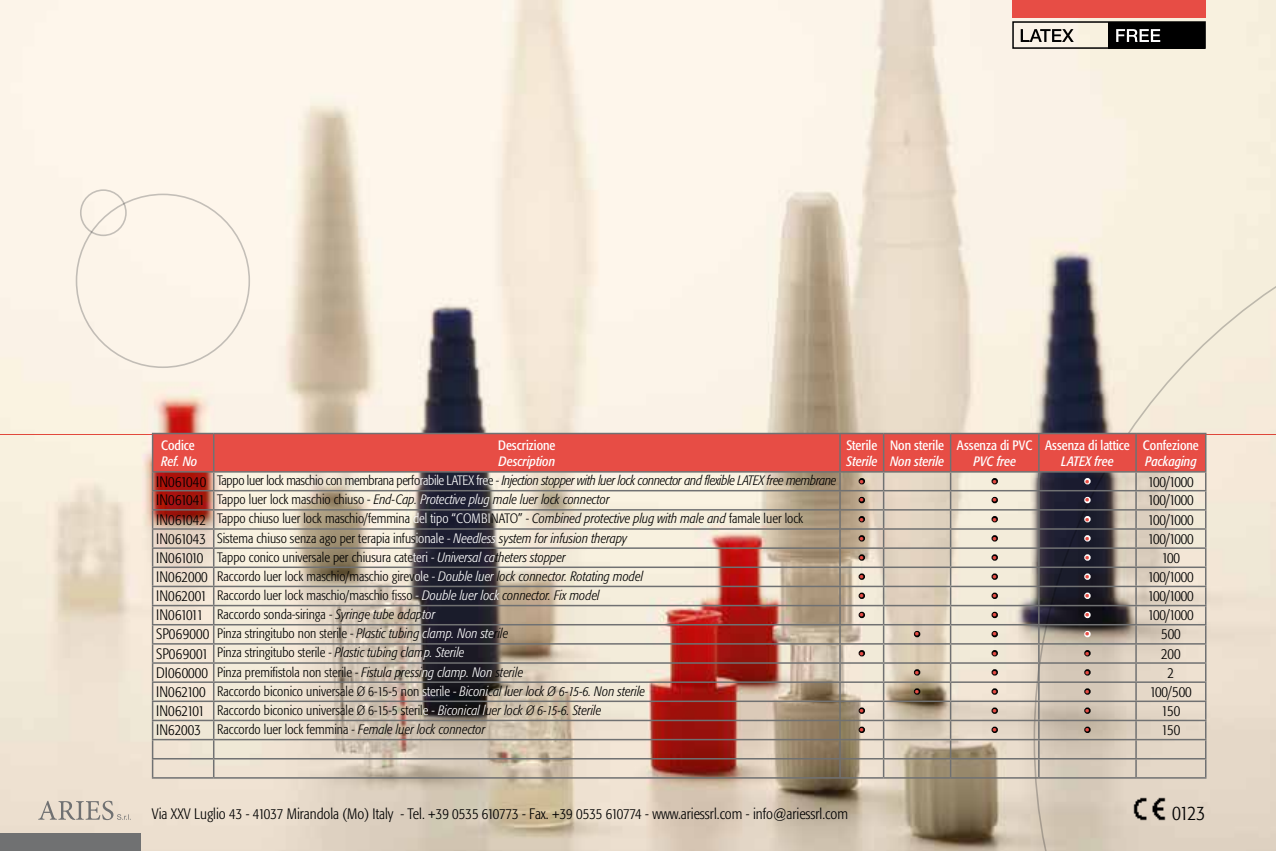
<style>
.page{position:relative;width:1276px;height:851px;background:#fff}
.page>*{position:absolute;margin:0;border:0;box-sizing:border-box;transform-origin:0 0}
.t1{font:300 condensed 20.25px "Formata";color:#000}
.t2{font:300 condensed 15px "Formata";color:#000}
.t3{font:300 condensed 15px "Formata";color:#e74d45}
.t4{font:300 condensed 13.5px "Formata";color:#000}
.t5{font:italic 300 condensed 13.5px "Formata";letter-spacing:-.025em;color:#000}
.t6{font:italic 300 condensed 13.5px "Formata";color:#000}
.t7{font:condensed 13.5px "Formata";color:#fff}
.t8{font:italic condensed 13.5px "Formata";color:#fff}
.s1{font-style:normal;font-size:15px}
.s2{font-style:normal}
.s3{font-style:normal;color:#fff}
.s4{color:#fff}
.s5{font-size:15px}
.s6{font-style:italic}
.s7{font-style:italic;color:#fff}
</style>
<div class="page">
<img style="left:0;top:0;width:1276px;height:850px">
<div style="left:1012px;top:0;width:193px;height:17px;background:#e74d45"></div>
<div style="left:0;top:833px;width:140px;height:17px;background:#707172"></div>
<div style="left:1108px;top:22px;width:97px;height:26px;background:#000"></div>
<div style="left:1012px;top:21px;width:193px;height:28px;border:2px solid #000"></div>
<hr style="left:0;top:434px;width:1276px;height:1px;background:#e74d45">
<svg style="left:1033px;top:194px;width:243px;height:656px;background:#dcd3c6"></svg>
<svg style="left:1116px;top:29px;width:44px;height:13px"></svg>
<svg style="left:1020px;top:29px;width:53px;height:13px"></svg>
<svg style="left:38px;top:800px;width:93px;height:20px;background:#cec5b9"></svg>
<div style="left:80px;top:189px;width:47px;height:47px;border:2px solid #c5c6c8;border-radius:50%"></div>
<hr style="left:152px;top:432px;width:62px;height:2px;background:#707172">
<hr style="left:214px;top:432px;width:626px;height:2px;background:#707172">
<hr style="left:840px;top:432px;width:43px;height:2px;background:#707172">
<hr style="left:883px;top:432px;width:67px;height:2px;background:#707172">
<hr style="left:950px;top:432px;width:89px;height:2px;background:#707172">
<hr style="left:1039px;top:432px;width:97px;height:2px;background:#707172">
<hr style="left:1136px;top:432px;width:70px;height:2px;background:#707172">
<hr style="left:152px;top:777px;width:62px;height:1px;background:#707172">
<hr style="left:214px;top:777px;width:626px;height:1px;background:#707172">
<hr style="left:840px;top:777px;width:43px;height:1px;background:#707172">
<hr style="left:883px;top:777px;width:67px;height:1px;background:#707172">
<hr style="left:950px;top:777px;width:89px;height:1px;background:#707172">
<hr style="left:1039px;top:777px;width:97px;height:1px;background:#707172">
<hr style="left:1136px;top:777px;width:70px;height:1px;background:#707172">
<svg style="left:152px;top:433px;width:1054px;height:344px;background:#c3a396"></svg>
<div style="left:858px;top:726px;width:7px;height:7px;border:3px solid #000;border-radius:50%"></div>
<div style="left:991px;top:726px;width:7px;height:7px;border:3px solid #000;border-radius:50%"></div>
<div style="left:1084px;top:726px;width:6px;height:7px;border:3px solid #000;border-radius:50%"></div>
<p class="t7" style="left:161px;top:437px;width:35px">Codice</p>
<p class="t8" style="left:161px;top:453px;width:38px">Ref. No</p>
<p class="t7" style="left:498px;top:437px;width:59px">Descrizione</p>
<p class="t8" style="left:498px;top:453px;width:58px">Description</p>
<p class="t7" style="left:846px;top:437px;width:32px">Sterile</p>
<p class="t8" style="left:846px;top:453px;width:33px">Sterile</p>
<p class="t7" style="left:890px;top:437px;width:55px">Non sterile</p>
<p class="t8" style="left:890px;top:453px;width:55px">Non sterile</p>
<p class="t7" style="left:957px;top:437px;width:77px">Assenza di PVC</p>
<p class="t8" style="left:973px;top:453px;width:44px">PVC free</p>
<p class="t7" style="left:1045px;top:437px;width:86px">Assenza di lattice</p>
<p class="t8" style="left:1061px;top:453px;width:54px">LATEX free</p>
<p class="t7" style="left:1143px;top:437px;width:57px">Confezione</p>
<p class="t8" style="left:1145px;top:453px;width:53px">Packaging</p>
<p class="t5" style="left:156px;top:473px;width:682px"><span class="s1">IN061040</span> <span class="s2">Tappo luer lock maschio con membrana perfo</span><span class="s3">rabile LATEX fre</span><span class="s2">e -</span> Injection stopper with luer lock connector and flexible LATEX free membrane</p>
<p class="t3" style="left:859px;top:472px;width:6px">•</p>
<p class="t3" style="left:992px;top:472px;width:6px">•</p>
<p class="t3" style="left:1085px;top:472px;width:6px">•</p>
<p class="t2" style="left:1148px;top:472px;width:47px">100/1000</p>
<p class="t6" style="left:156px;top:491px;width:455px"><span class="s1">IN061041</span> <span class="s2">Tappo luer lock maschio chiuso -</span> End-Cap. <span class="s4">Protective plug</span> male luer lock connector</p>
<p class="t3" style="left:859px;top:491px;width:6px">•</p>
<p class="t3" style="left:992px;top:491px;width:6px">•</p>
<p class="t3" style="left:1085px;top:491px;width:6px">•</p>
<p class="t2" style="left:1148px;top:491px;width:47px">100/1000</p>
<p class="t4" style="left:156px;top:511px;width:649px"><span class="s5">IN061042</span> Tappo chiuso luer lock maschio/femmina <span class="s4">del tipo “COMBI</span>NATO” - <span class="s6">Combined protective plug with male and</span> famale luer lock</p>
<p class="t3" style="left:859px;top:510px;width:6px">•</p>
<p class="t3" style="left:992px;top:510px;width:6px">•</p>
<p class="t3" style="left:1085px;top:510px;width:6px">•</p>
<p class="t2" style="left:1148px;top:510px;width:47px">100/1000</p>
<p class="t4" style="left:156px;top:530px;width:473px"><span class="s5">IN061043</span> Sistema chiuso senza ago per terapia infus<span class="s4">ionale -</span> <span class="s7">Needless</span> <span class="s6">system for infusion therapy</span></p>
<p class="t3" style="left:859px;top:529px;width:6px">•</p>
<p class="t3" style="left:992px;top:529px;width:6px">•</p>
<p class="t3" style="left:1085px;top:529px;width:6px">•</p>
<p class="t2" style="left:1148px;top:529px;width:47px">100/1000</p>
<p class="t4" style="left:156px;top:549px;width:411px"><span class="s5">IN061010</span> Tappo conico universale per chiusura cate<span class="s4">teri -</span> <span class="s7">Universal ca</span><span class="s6">theters stopper</span></p>
<p class="t3" style="left:859px;top:549px;width:6px">•</p>
<p class="t3" style="left:992px;top:549px;width:6px">•</p>
<p class="t3" style="left:1085px;top:549px;width:6px">•</p>
<p class="t2" style="left:1161px;top:549px;width:20px">100</p>
<p class="t4" style="left:156px;top:568px;width:489px"><span class="s5">IN062000</span> Raccordo luer lock maschio/maschio girev<span class="s4">ole -</span> <span class="s7">Double luer</span> <span class="s6">lock connector. Rotating model</span></p>
<p class="t3" style="left:859px;top:568px;width:6px">•</p>
<p class="t3" style="left:992px;top:568px;width:6px">•</p>
<p class="t3" style="left:1085px;top:568px;width:6px">•</p>
<p class="t2" style="left:1148px;top:568px;width:47px">100/1000</p>
<p class="t4" style="left:156px;top:587px;width:445px"><span class="s5">IN062001</span> Raccordo luer lock maschio/maschio fisso <span class="s4">-</span> <span class="s7">Double luer lock</span> <span class="s6">connector. Fix model</span></p>
<p class="t3" style="left:859px;top:587px;width:6px">•</p>
<p class="t3" style="left:992px;top:587px;width:6px">•</p>
<p class="t3" style="left:1085px;top:587px;width:6px">•</p>
<p class="t2" style="left:1148px;top:587px;width:47px">100/1000</p>
<p class="t4" style="left:156px;top:606px;width:281px"><span class="s5">IN061011</span> Raccordo sonda-siringa - <span class="s6">Syringe tube adap</span><span class="s7">tor</span></p>
<p class="t3" style="left:859px;top:606px;width:6px">•</p>
<p class="t3" style="left:992px;top:606px;width:6px">•</p>
<p class="t3" style="left:1085px;top:606px;width:6px">•</p>
<p class="t2" style="left:1148px;top:606px;width:47px">100/1000</p>
<p class="t4" style="left:156px;top:625px;width:354px"><span class="s5">SP069000</span> Pinza stringitubo non sterile - <span class="s6">Plastic tubing</span> <span class="s7">clamp. Non ste</span><span class="s6">rile</span></p>
<p class="t3" style="left:914px;top:625px;width:6px">•</p>
<p class="t3" style="left:992px;top:625px;width:6px">•</p>
<p class="t3" style="left:1085px;top:625px;width:6px">•</p>
<p class="t2" style="left:1161px;top:625px;width:21px">500</p>
<p class="t4" style="left:156px;top:644px;width:310px"><span class="s5">SP069001</span> Pinza stringitubo sterile - <span class="s6">Plastic tubing clam</span><span class="s7">p. Sterile</span></p>
<p class="t3" style="left:859px;top:644px;width:6px">•</p>
<p class="t3" style="left:992px;top:644px;width:6px">•</p>
<p class="t3" style="left:1085px;top:644px;width:6px">•</p>
<p class="t2" style="left:1161px;top:644px;width:21px">200</p>
<p class="t4" style="left:156px;top:664px;width:369px"><span class="s5">DI060000</span> Pinza premifistola non sterile - <span class="s6">Fistula pressi</span><span class="s7">ng clamp. Non</span> <span class="s6">sterile</span></p>
<p class="t3" style="left:914px;top:663px;width:6px">•</p>
<p class="t3" style="left:992px;top:663px;width:6px">•</p>
<p class="t3" style="left:1085px;top:663px;width:6px">•</p>
<p class="t2" style="left:1167px;top:663px;width:8px">2</p>
<p class="t4" style="left:156px;top:683px;width:491px"><span class="s5">IN062100</span> Raccordo biconico universale Ø 6-15-5 non <span class="s4">sterile -</span> <span class="s7">Biconi</span><span class="s6">cal luer lock Ø 6-15-6. Non sterile</span></p>
<p class="t3" style="left:914px;top:682px;width:6px">•</p>
<p class="t3" style="left:992px;top:682px;width:6px">•</p>
<p class="t3" style="left:1085px;top:682px;width:6px">•</p>
<p class="t2" style="left:1150px;top:682px;width:43px">100/500</p>
<p class="t4" style="left:156px;top:702px;width:447px"><span class="s5">IN062101</span> Raccordo biconico universale Ø 6-15-5 steril<span class="s4">e -</span> <span class="s7">Biconical l</span><span class="s6">uer lock Ø 6-15-6. Sterile</span></p>
<p class="t3" style="left:859px;top:702px;width:6px">•</p>
<p class="t3" style="left:992px;top:702px;width:6px">•</p>
<p class="t3" style="left:1085px;top:702px;width:6px">•</p>
<p class="t2" style="left:1161px;top:702px;width:20px">150</p>
<p class="t4" style="left:156px;top:721px;width:331px"><span class="s5">IN62003</span> Raccordo luer lock femmina - <span class="s6">Female luer lock connector</span></p>
<p class="t3" style="left:859px;top:721px;width:6px">•</p>
<p class="t3" style="left:992px;top:721px;width:6px">•</p>
<p class="t3" style="left:1085px;top:721px;width:6px">•</p>
<p class="t2" style="left:1161px;top:721px;width:20px">150</p>
<p class="t2" style="left:152px;top:805px;width:697px">Via XXV Luglio 43 - 41037 Mirandola (Mo) Italy - Tel. +39 0535 610773 - Fax. +39 0535 610774 - www.ariessrl.com - info@ariessrl.com</p>
<h1 class="t1" style="left:1172px;top:800px;width:34px">0123</h1>
</div>
